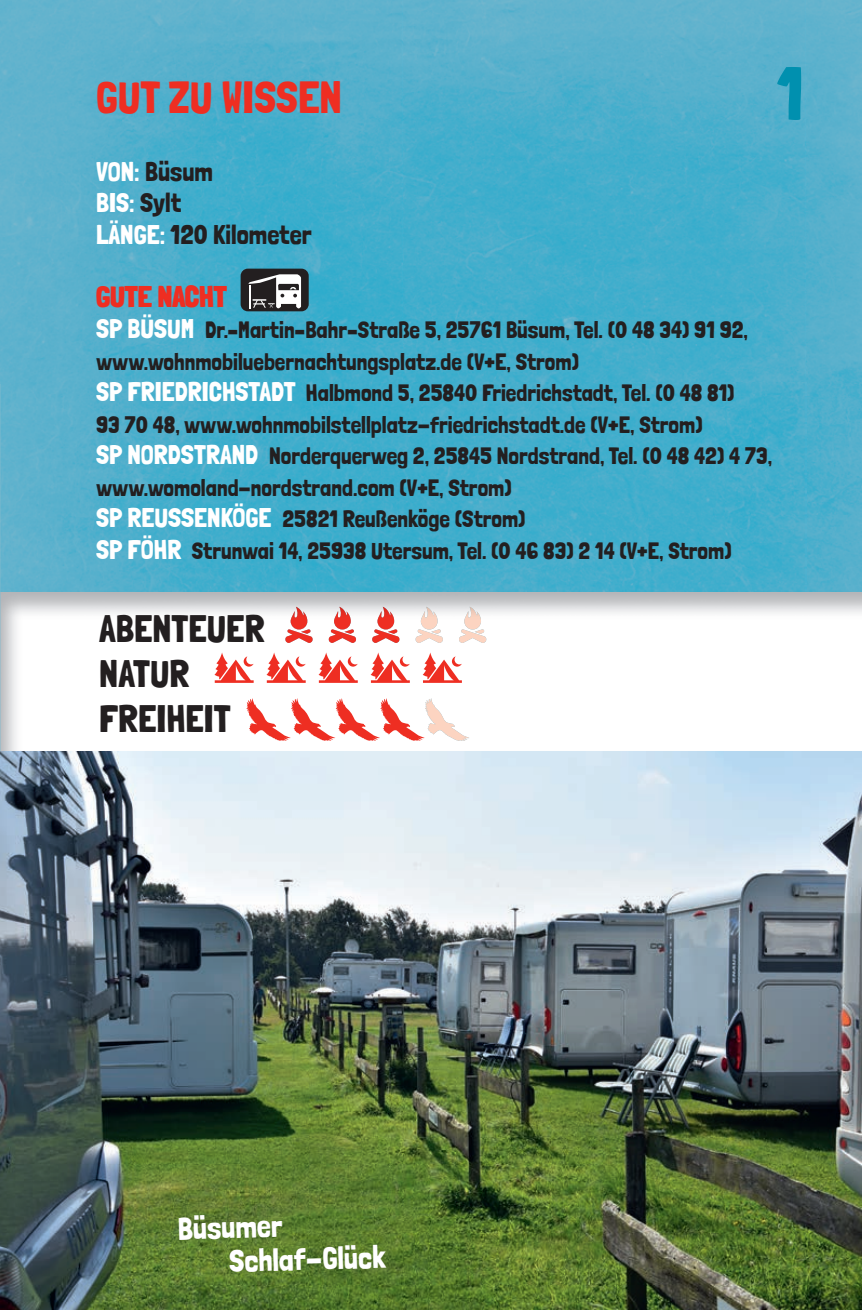
<style>
.page{position:relative;width:862px;height:1310px;background:#fff}
.page>*{position:absolute;margin:0;border:0;box-sizing:border-box;transform-origin:0 0}
.t1{font:74.25px "Londrina Solid";color:#0090af}
.t2{font:45px "Londrina Solid";color:#ee2e22}
.t3{font:38.25px/45px "Londrina Solid";color:#231f20}
.t4{font:31.5px/34.4px "Londrina Solid";color:#fff}
.t5{font:900 29.25px "Londrina Solid";color:#ee2e22}
.t6{font:27px/31.5px "Londrina Solid";color:#231f20}
.t7{font:23.62px/31.5px "Londrina Solid";color:#231f20}
.s1{color:#fff}
.s2{font-size:27px;color:#fff}
</style>
<div class="page">
<img style="left:0;top:0;width:806px;height:382px">
<img style="left:806px;top:0;width:56px;height:592px">
<img style="left:0;top:382px;width:726px;height:210px">
<img style="left:726px;top:382px;width:81px;height:210px">
<img style="left:0;top:592px;width:862px;height:159px">
<svg style="left:214px;top:652px;width:40px;height:31px"></svg>
<svg style="left:266px;top:652px;width:40px;height:31px"></svg>
<svg style="left:319px;top:652px;width:39px;height:31px"></svg>
<svg style="left:371px;top:652px;width:39px;height:31px"></svg>
<svg style="left:423px;top:652px;width:39px;height:31px"></svg>
<img style="left:285px;top:607px;width:28px;height:36px">
<img style="left:328px;top:607px;width:28px;height:36px">
<img style="left:372px;top:607px;width:28px;height:36px">
<img style="left:415px;top:607px;width:28px;height:36px">
<img style="left:458px;top:607px;width:29px;height:36px">
<img style="left:0;top:751px;width:862px;height:559px">
<svg style="left:246px;top:698px;width:179px;height:43px"></svg>
<img style="left:425px;top:699px;width:43px;height:42px">
<div style="left:241px;top:269px;width:68px;height:42px;background:#231f20;border-radius:7px"></div>
<svg style="left:248px;top:274px;width:53px;height:35px"></svg>
<hr style="left:249px;top:285px;width:2px;height:23px;background:#fff">
<h2 class="t2" style="left:96px;top:71px;width:247px">GUT ZU WISSEN</h2>
<p class="t6" style="left:96px;top:155px;width:217px"><span class="s1">VON:</span> Büsum<br><span class="s1">BIS:</span> Sylt<br><span class="s1">LÄNGE:</span> 120 Kilometer</p>
<h1 class="t1" style="left:777px;top:50px;width:29px">1</h1>
<p class="t5" style="left:96px;top:279px;width:132px">GUTE NACHT</p>
<p class="t7" style="left:96px;top:314px;width:677px"><span class="s2">SP BÜSUM</span> Dr.–Martin–Bahr–Straße 5, 25761 Büsum, Tel. (0 48 34) 91 92, www.wohnmobiluebernachtungsplatz.de (V+E, Strom)<br><span class="s2">SP FRIEDRICHSTADT</span> Halbmond 5, 25840 Friedrichstadt, Tel. (0 48 81)<br>93 70 48, www.wohnmobilstellplatz-friedrichstadt.de (V+E, Strom)<br><span class="s2">SP NORDSTRAND</span> Norderquerweg 2, 25845 Nordstrand, Tel. (0 48 42) 4 73, www.womoland-nordstrand.com (V+E, Strom)<br><span class="s2">SP REUSSENKÖGE</span> 25821 Reußenköge (Strom)<br><span class="s2">SP FÖHR</span> Strunwai 14, 25938 Utersum, Tel. (0 46 83) 2 14 (V+E, Strom)</p>
<h3 class="t3" style="left:99px;top:606px;width:167px">ABENTEUER<br>NATUR<br>FREIHEIT</h3>
<h3 class="t4" style="left:227px;top:1209px;width:158px;text-indent:-50px;rotate:-2deg">Büsumer<br>Schlaf-Glück</h3>
</div>
